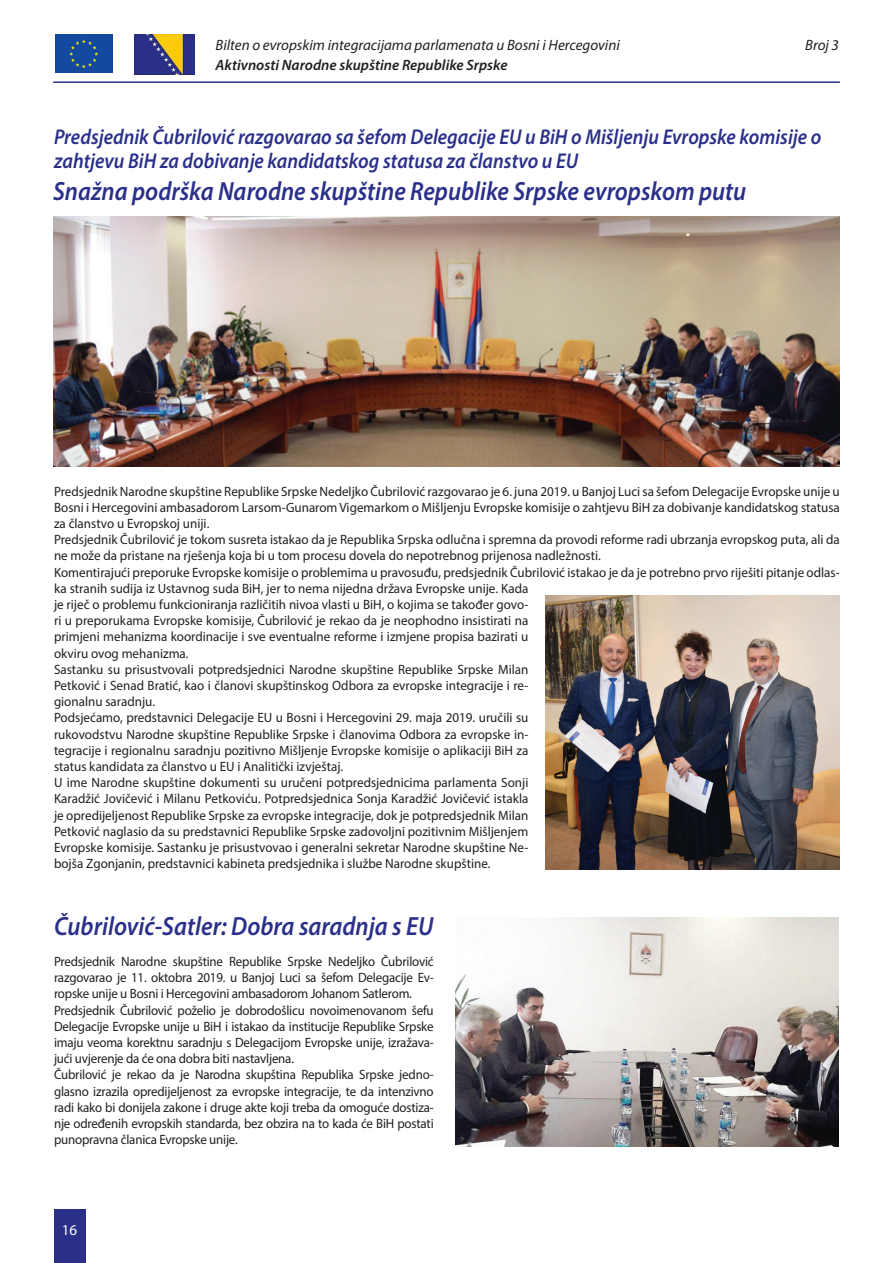
<style>
.page{position:relative;width:893px;height:1263px;background:#fff}
.page>*{position:absolute;margin:0;border:0;box-sizing:border-box;transform-origin:0 0}
.t1{font:italic 600 26.4px "Myriad Pro";color:#2a3089;scale:.91 1}
.t2{font:italic 600 21.45px/23.4px "Myriad Pro";color:#2a3089;scale:.91 1}
.t3{font:italic 15px "Myriad Pro";color:#231f20}
.t4{font:italic 600 15px "Myriad Pro";color:#231f20}
.t5{font:15px "Myriad Pro";color:#fff}
.t6{font:13.5px/16.2px "Myriad Pro";color:#231f20}
.t7{font:13.5px/16.2px "Myriad Pro";color:#231f20;scale:.96 1}
</style>
<div class="page">
<hr style="left:53px;top:81px;width:787px;height:2px;background:#2a3089">
<div style="left:54px;top:34px;width:60px;height:40px;background:#13499f"></div>
<svg style="left:69px;top:39px;width:29px;height:29px"></svg>
<img style="left:135px;top:35px;width:59px;height:39px">
<div style="left:54px;top:1209px;width:31px;height:54px;background:#2a3089"></div>
<img style="left:53px;top:217px;width:787px;height:250px">
<img style="left:545px;top:596px;width:295px;height:273px">
<img style="left:456px;top:917px;width:383px;height:229px">
<p class="t3" style="left:216px;top:35px;width:406px">Bilten o evropskim integracijama parlamenata u Bosni i Hercegovini</p>
<p class="t4" style="left:216px;top:56px;width:293px">Aktivnosti Narodne skupštine Republike Srpske</p>
<p class="t3" style="left:805px;top:35px;width:35px">Broj 3</p>
<h2 class="t2" style="left:54px;top:125px;width:845px">Predsjednik Čubrilović razgovarao sa šefom Delegacije EU u BiH o Mišljenju Evropske komisije o zahtjevu BiH za dobivanje kandidatskog statusa za članstvo u EU</h2>
<h1 class="t1" style="left:53px;top:175px;width:763px">Snažna podrška Narodne skupštine Republike Srpske evropskom putu</h1>
<p class="t6" style="left:54px;top:483px;width:787px">Predsjednik Narodne skupštine Republike Srpske Nedeljko Čubrilović razgovarao je 6. juna 2019. u Banjoj Luci sa šefom Delegacije Evropske unije u Bosni i Hercegovini ambasadorom Larsom-Gunarom Vigemarkom o Mišljenju Evropske komisije o zahtjevu BiH za dobivanje kandidatskog statusa za članstvo u Evropskoj uniji.<br>Predsjednik Čubrilović je tokom susreta istakao da je Republika Srpska odlučna i spremna da provodi reforme radi ubrzanja evropskog puta, ali da ne može da pristane na rješenja koja bi u tom procesu dovela do nepotrebnog prijenosa nadležnosti.<br>Komentirajući preporuke Evropske komisije o problemima u pravosuđu, predsjednik Čubrilović istakao je da je potrebno prvo riješiti pitanje odlas&shy;ka stranih sudija iz Ustavnog suda BiH, jer to nema nijedna država Evropske unije. Kada<br>je riječ o problemu funkcioniranja različitih nivoa vlasti u BiH, o kojima se također govo-<br>ri u preporukama Evropske komisije, Čubrilović je rekao da je neophodno insistirati na<br>primjeni mehanizma koordinacije i sve eventualne reforme i izmjene propisa bazirati u<br>okviru ovog mehanizma.<br>Sastanku su prisustvovali potpredsjednici Narodne skupštine Republike Srpske Milan<br>Petković i Senad Bratić, kao i članovi skupštinskog Odbora za evropske integracije i re-<br>gionalnu saradnju.<br>Podsjećamo, predstavnici Delegacije EU u Bosni i Hercegovini 29. maja 2019. uručili su<br>rukovodstvu Narodne skupštine Republike Srpske i članovima Odbora za evropske in-<br>tegracije i regionalnu saradnju pozitivno Mišljenje Evropske komisije o aplikaciji BiH za<br>status kandidata za članstvo u EU i Analitički izvještaj.<br>U ime Narodne skupštine dokumenti su uručeni potpredsjednicima parlamenta Sonji<br>Karadžić Jovičević i Milanu Petkoviću. Potpredsjednica Sonja Karadžić Jovičević istakla<br>je opredijeljenost Republike Srpske za evropske integracije, dok je potpredsjednik Milan<br>Petković naglasio da su predstavnici Republike Srpske zadovoljni pozitivnim Mišljenjem<br>Evropske komisije. Sastanku je prisustvovao i generalni sekretar Narodne skupštine Ne-<br>bojša Zgonjanin, predstavnici kabineta predsjednika i službe Narodne skupštine.</p>
<h1 class="t1" style="left:54px;top:909px;width:418px">Čubrilović-Satler: Dobra saradnja s EU</h1>
<p class="t7" style="left:54px;top:953px;width:397px">Predsjednik Narodne skupštine Republike Srpske Nedeljko Čubrilović razgovarao je 11. oktobra 2019. u Banjoj Luci sa šefom Delegacije Ev&shy;ropske unije u Bosni i Hercegovini ambasadorom Johanom Satlerom.<br>Predsjednik Čubrilović poželio je dobrodošlicu novoimenovanom šefu Delegacije Evropske unije u BiH i istakao da institucije Republike Srpske imaju veoma korektnu saradnju s Delegacijom Evropske unije, izražava&shy;jući uvjerenje da će ona dobra biti nastavljena.<br>Čubrilović je rekao da je Narodna skupština Republika Srpske jedno&shy;glasno izrazila opredijeljenost za evropske integracije, te da intenzivno radi kako bi donijela zakone i druge akte koji treba da omoguće dostiza&shy;nje određenih evropskih standarda, bez obzira na to kada će BiH postati punopravna članica Evropske unije.</p>
<p class="t5" style="left:62px;top:1221px;width:17px">16</p>
</div>
